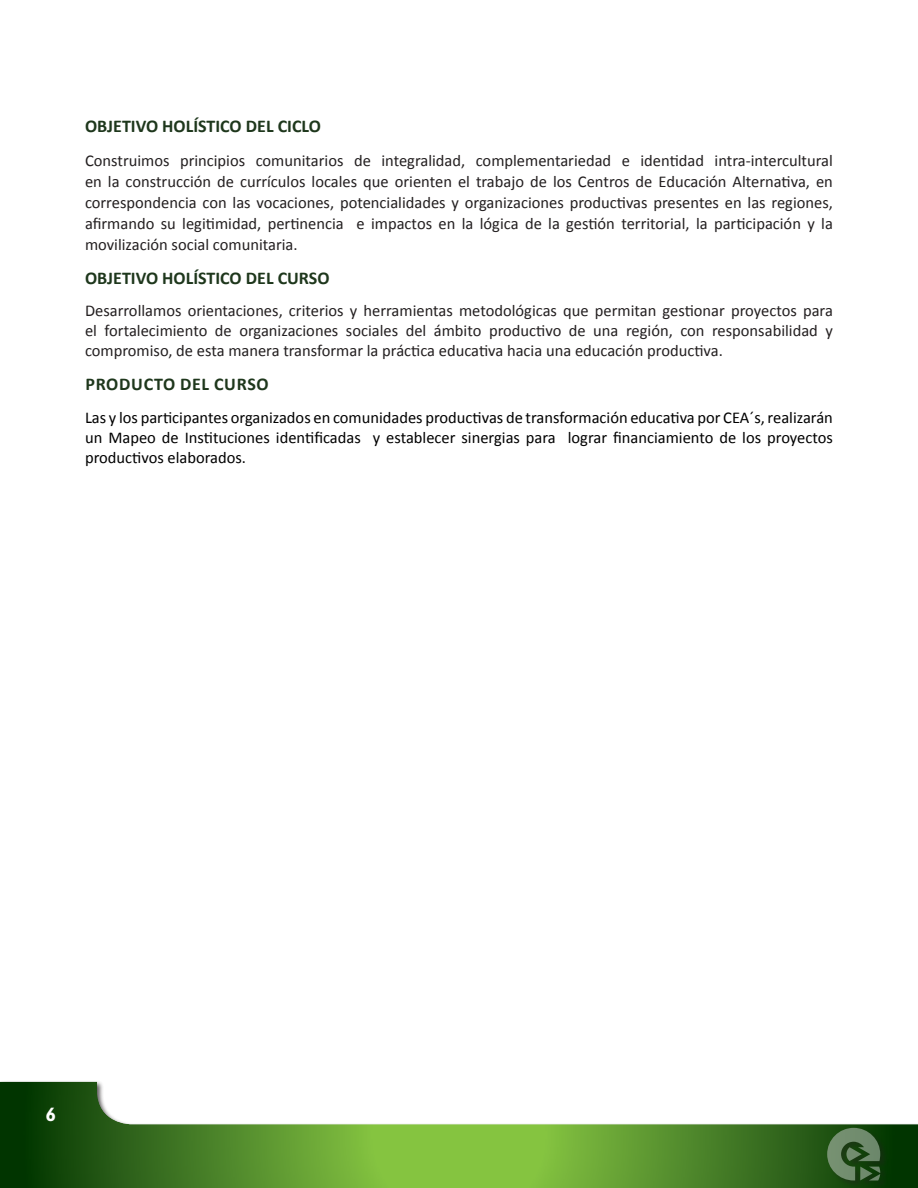
<style>
.page{position:relative;width:918px;height:1188px;background:#fff}
.page>*{position:absolute;margin:0;border:0;box-sizing:border-box;transform-origin:0 0}
.t1{font:700 18px "Calibri";color:#1e371c}
.t2{font:700 18px "Calibri";letter-spacing:.04em;color:#1e371c}
.t3{font:700 condensed 18px "ITC Avant Garde Std";color:#fff}
.t4{font:16.5px/21px "Calibri";color:#231f20;text-align:justify}
.t5{font:16.5px/19.8px "Calibri";color:#000;text-align:justify}
</style>
<div class="page">
<img style="left:0;top:1082px;width:916px;height:106px">
<hr style="left:916px;top:1080px;width:2px;height:108px;background:#231f20;opacity:.75">
<div style="left:827px;top:1128px;width:62px;height:60px;background:#231f20;opacity:.75"></div>
<svg style="left:827px;top:1128px;width:53px;height:53px;background:#4c6e46"></svg>
<p class="t1" style="left:85px;top:117px;width:237px">OBJETIVO HOLÍSTICO DEL CICLO</p>
<p class="t4" style="left:85px;top:149px;width:749px">Construimos principios comunitarios de integralidad, complementariedad e identidad intra-intercultural en la construcción de currículos locales que orienten el trabajo de los Centros de Educación Alternativa, en correspondencia con las vocaciones, potencialidades y organizaciones productivas presentes en las regiones, afirmando su legitimidad, pertinencia e impactos en la lógica de la gestión territorial, la participación y la movilización social comunitaria.</p>
<p class="t1" style="left:85px;top:269px;width:246px">OBJETIVO HOLÍSTICO DEL CURSO</p>
<p class="t4" style="left:85px;top:300px;width:749px;line-height:19.8px">Desarrollamos orientaciones, criterios y herramientas metodológicas que permitan gestionar proyectos para el fortalecimiento de organizaciones sociales del ámbito productivo de una región, con responsabilidad y compromiso, de esta manera transformar la práctica educativa hacia una educación productiva.</p>
<p class="t2" style="left:85px;top:376px;width:185px">PRODUCTO DEL CURSO</p>
<p class="t5" style="left:85px;top:407px;width:749px">Las y los participantes organizados en comunidades productivas de transformación educativa por CEA´s, realizarán un Mapeo de Instituciones identificadas y establecer sinergias para lograr financiamiento de los proyectos productivos elaborados.</p>
<p class="t3" style="left:46px;top:1105px;width:12px">6</p>
</div>
